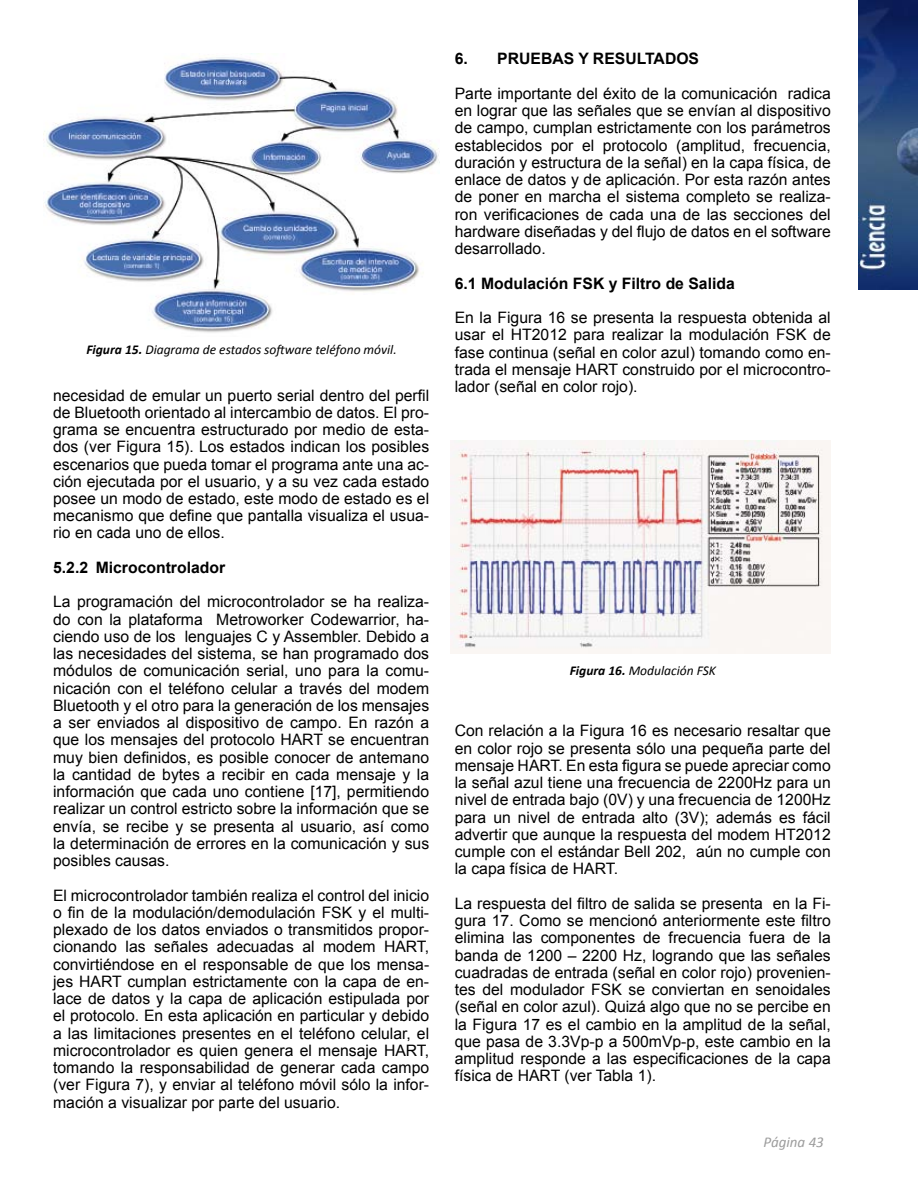
<style>
.page{position:relative;width:918px;height:1188px;background:#fff}
.page>*{position:absolute;margin:0;border:0;box-sizing:border-box;transform-origin:0 0}
.t1{font:15.75px/17.2px "Arial";color:#000;text-align:justify}
.t2{font:700 15.75px "Arial";color:#000}
.t3{font:italic 15px "Calibri";color:#9c9c9c}
.t4{font:italic 13.5px "Calibri";color:#000}
.s1{font-weight:700}
</style>
<div class="page">
<img style="left:44px;top:53px;width:396px;height:280px">
<img style="left:451px;top:441px;width:380px;height:213px">
<img style="left:858px;top:0;width:60px;height:289px">
<p class="t4" style="left:86px;top:341px;width:312px"><span class="s1">Figura 15.</span> Diagrama de estados software teléfono móvil.</p>
<p class="t1" style="left:53px;top:387px;width:378px">necesidad de emular un puerto serial dentro del perfil de Bluetooth orientado al intercambio de datos. El pro&shy;grama se encuentra estructurado por medio de esta&shy;dos (ver Figura 15). Los estados indican los posibles escenarios que pueda tomar el programa ante una ac&shy;ción ejecutada por el usuario, y a su vez cada estado posee un modo de estado, este modo de estado es el mecanismo que define que pantalla visualiza el usua&shy;rio en cada uno de ellos.</p>
<p class="t2" style="left:53px;top:557px;width:174px">5.2.2 Microcontrolador</p>
<p class="t1" style="left:53px;top:593px;width:378px">La programación del microcontrolador se ha realiza&shy;do con la plataforma Metroworker Codewarrior, ha&shy;ciendo uso de los lenguajes C y Assembler. Debido a las necesidades del sistema, se han programado dos módulos de comunicación serial, uno para la comu&shy;nicación con el teléfono celular a través del modem Bluetooth y el otro para la generación de los mensajes a ser enviados al dispositivo de campo. En razón a que los mensajes del protocolo HART se encuentran muy bien definidos, es posible conocer de antemano la cantidad de bytes a recibir en cada mensaje y la información que cada uno contiene [17], permitiendo realizar un control estricto sobre la información que se envía, se recibe y se presenta al usuario, así como la determinación de errores en la comunicación y sus posibles causas.</p>
<p class="t1" style="left:53px;top:887px;width:378px">El microcontrolador también realiza el control del inicio o fin de la modulación/demodulación FSK y el multi&shy;plexado de los datos enviados o transmitidos propor&shy;cionando las señales adecuadas al modem HART, convirtiéndose en el responsable de que los mensa&shy;jes HART cumplan estrictamente con la capa de en&shy;lace de datos y la capa de aplicación estipulada por el protocolo. En esta aplicación en particular y debido a las limitaciones presentes en el teléfono celular, el microcontrolador es quien genera el mensaje HART, tomando la responsabilidad de generar cada campo (ver Figura 7), y enviar al teléfono móvil sólo la infor&shy;mación a visualizar por parte del usuario.</p>
<p class="t2" style="left:455px;top:49px;width:246px">6. PRUEBAS Y RESULTADOS</p>
<p class="t1" style="left:455px;top:85px;width:378px">Parte importante del éxito de la comunicación radica en lograr que las señales que se envían al dispositivo de campo, cumplan estrictamente con los parámetros establecidos por el protocolo (amplitud, frecuencia, duración y estructura de la señal) en la capa física, de enlace de datos y de aplicación. Por esta razón antes de poner en marcha el sistema completo se realiza&shy;ron verificaciones de cada una de las secciones del hardware diseñadas y del flujo de datos en el software desarrollado.</p>
<p class="t2" style="left:455px;top:273px;width:282px">6.1 Modulación FSK y Filtro de Salida</p>
<p class="t1" style="left:455px;top:309px;width:378px">En la Figura 16 se presenta la respuesta obtenida al usar el HT2012 para realizar la modulación FSK de fase continua (señal en color azul) tomando como en&shy;trada el mensaje HART construido por el microcontro&shy;lador (señal en color rojo).</p>
<p class="t4" style="left:570px;top:662px;width:148px"><span class="s1">Figura 16.</span> Modulación FSK</p>
<p class="t1" style="left:455px;top:722px;width:378px">Con relación a la Figura 16 es necesario resaltar que en color rojo se presenta sólo una pequeña parte del mensaje HART. En esta figura se puede apreciar como la señal azul tiene una frecuencia de 2200Hz para un nivel de entrada bajo (0V) y una frecuencia de 1200Hz para un nivel de entrada alto (3V); además es fácil advertir que aunque la respuesta del modem HT2012 cumple con el estándar Bell 202, aún no cumple con la capa física de HART.</p>
<p class="t1" style="left:455px;top:895px;width:378px">La respuesta del filtro de salida se presenta en la Fi&shy;gura 17. Como se mencionó anteriormente este filtro elimina las componentes de frecuencia fuera de la banda de 1200 – 2200 Hz, logrando que las señales cuadradas de entrada (señal en color rojo) provenien&shy;tes del modulador FSK se conviertan en senoidales (señal en color azul). Quizá algo que no se percibe en la Figura 17 es el cambio en la amplitud de la señal, que pasa de 3.3Vp-p a 500mVp-p, este cambio en la amplitud responde a las especificaciones de la capa física de HART (ver Tabla 1).</p>
<p class="t3" style="left:764px;top:1132px;width:62px">Página 43</p>
</div>
